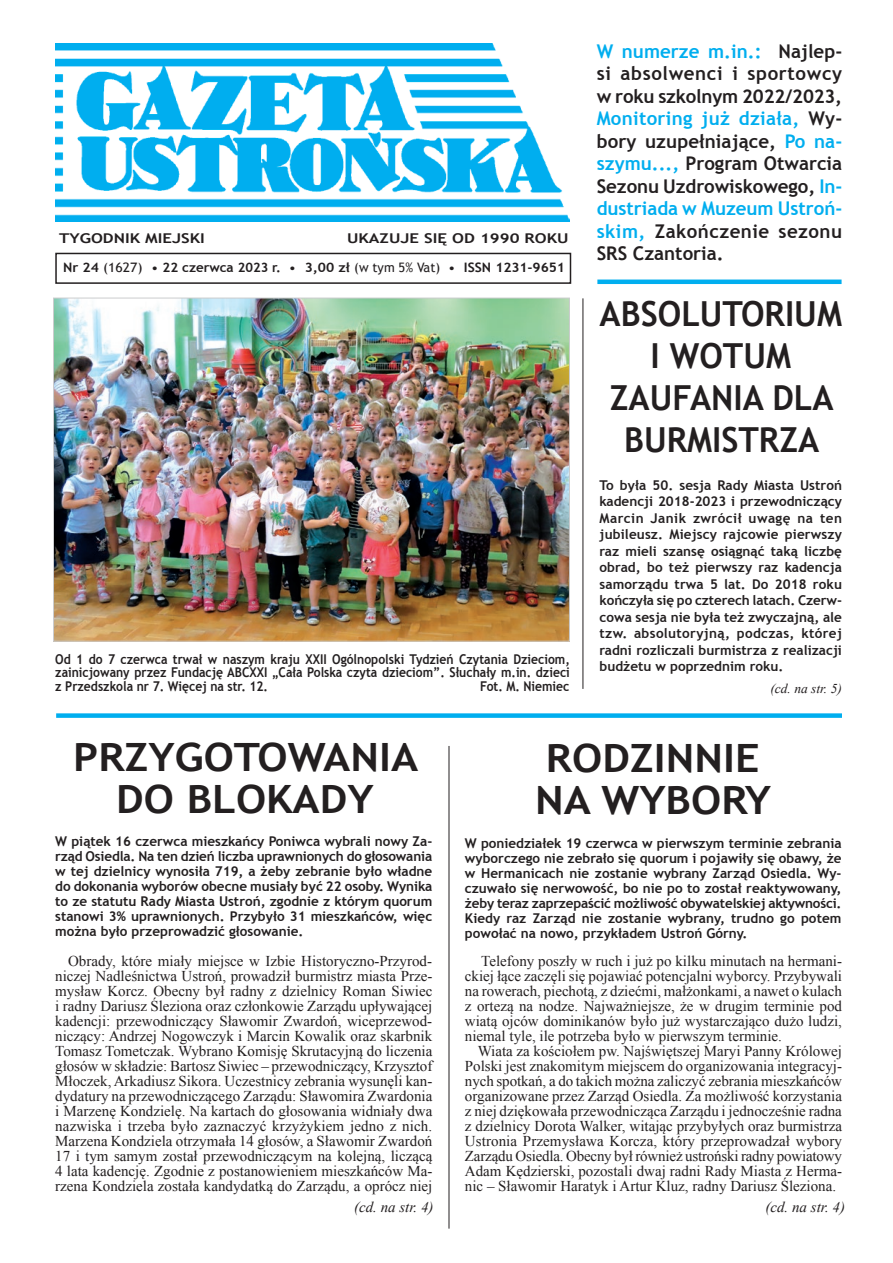
<style>
.page{position:relative;width:893px;height:1263px;background:#fff}
.page>*{position:absolute;margin:0;border:0;box-sizing:border-box;transform-origin:0 0}
.t1{font:700 39px/42px "Trebuchet MS";color:#231f20;text-align:center;scale:1.1 1}
.t2{font:700 34.5px/42px "Trebuchet MS";color:#231f20;text-align:center}
.t3{font:700 18.9px/22.5px "Trebuchet MS";color:#231f20;text-align:justify}
.t4{font:700 18px "Trebuchet MS";color:#231f20;scale:1.2 1}
.t5{font:15px/15px "Times New Roman";color:#231f20;text-align:justify}
.t6{font:italic 15px "Times New Roman";color:#231f20}
.t7{font:700 13.5px/15px "Trebuchet MS";color:#231f20;text-align:justify}
.t8{font:700 13.5px/13.5px "Trebuchet MS";color:#231f20;text-align:justify;scale:.9 1}
.t9{font:700 13.5px "Trebuchet MS";color:#231f20;scale:1.25 1}
.t10{font:italic 13.5px "Times New Roman";color:#231f20}
.t11{font:700 13.05px "Trebuchet MS";color:#231f20;scale:1.07 1}
.s1{font-weight:400}
.s2{color:#00aeef}
</style>
<div class="page">
<div style="left:56px;top:713px;width:786px;height:5px;background:#00aeef"></div>
<img style="left:55px;top:44px;width:515px;height:177px">
<div style="left:55px;top:253px;width:516px;height:31px;border:2px solid #231f20"></div>
<hr style="left:597px;top:280px;width:245px;height:4px;background:#00aeef">
<hr style="left:449px;top:746px;width:1px;height:482px;background:#231f20">
<img style="left:55px;top:300px;width:513px;height:340px">
<hr style="left:583px;top:298px;width:1px;height:391px;background:#231f20">
<p class="t9" style="left:59px;top:229px;width:118px">TYGODNIK MIEJSKI</p>
<p class="t9" style="left:347px;top:229px;width:179px">UKAZUJE SIĘ OD 1990 ROKU</p>
<p class="t11" style="left:63px;top:259px;width:471px">Nr 24 <span class="s1">(1627) •</span> 22 czerwca 2023 r. <span class="s1">•</span> 3,00 zł <span class="s1">(w tym 5% Vat) •</span> ISSN 1231-9651</p>
<p class="t8" style="left:55px;top:652px;width:573px">Od 1 do 7 czerwca trwał w naszym kraju XXII Ogólnopolski Tydzień Czytania Dzieciom, zainicjowany przez Fundację ABCXXI „Cała Polska czyta dzieciom”. Słuchały m.in. dzieci z Przedszkola nr 7. Więcej na str. 12.</p>
<p class="t8" style="left:480px;top:679px;width:101px">Fot. M. Niemiec</p>
<p class="t3" style="left:597px;top:40px;width:247px"><span class="s2">W numerze m.in.:</span> Najlep&shy;si absolwenci i sportowcy w roku szkolnym 2022/2023, <span class="s2">Monitoring już działa,</span> Wy&shy;bory uzupełniające, <span class="s2">Po na&shy;szymu...,</span> Program Otwarcia Sezonu Uzdrowiskowego, <span class="s2">In&shy;dustriada w Muzeum Ustroń&shy;skim,</span> Zakończenie sezonu SRS Czantoria.</p>
<h2 class="t2" style="left:600px;top:293px;width:244px">ABSOLUTORIUM<br>I WOTUM<br>ZAUFANIA DLA<br>BURMISTRZA</h2>
<p class="t7" style="left:600px;top:477px;width:244px;line-height:16.5px">To była 50. sesja Rady Miasta Ustroń kadencji 2018-2023 i przewodniczący Marcin Janik zwrócił uwagę na ten jubileusz. Miejscy rajcowie pierwszy raz mieli szansę osiągnąć taką liczbę obrad, bo też pierwszy raz kadencja samorządu trwa 5 lat. Do 2018 roku kończyła się po czterech latach. Czerw&shy;cowa sesja nie była też zwyczajną, ale tzw. absolutoryjną, podczas, której radni rozliczali burmistrza z realizacji budżetu w poprzednim roku.</p>
<p class="t10" style="left:770px;top:679px;width:73px">(cd. na str. 5)</p>
<h1 class="t1" style="left:73px;top:736px;width:315px">PRZYGOTOWANIA<br>DO BLOKADY</h1>
<h1 class="t1" style="left:535px;top:737px;width:216px;text-align:left">RODZINNIE<br>NA WYBORY</h1>
<p class="t7" style="left:55px;top:834px;width:379px">W piątek 16 czerwca mieszkańcy Poniwca wybrali nowy Za&shy;rząd Osiedla. Na ten dzień liczba uprawnionych do głosowania w tej dzielnicy wynosiła 719, a żeby zebranie było władne do dokonania wyborów obecne musiały być 22 osoby. Wynika to ze statutu Rady Miasta Ustroń, zgodnie z którym quorum stanowi 3% uprawnionych. Przybyło 31 mieszkańców, więc można było przeprowadzić głosowanie.</p>
<p class="t5" style="left:55px;top:953px;width:379px;text-indent:13px">Obrady, które miały miejsce w Izbie Historyczno-Przyrod&shy;niczej Nadleśnictwa Ustroń, prowadził burmistrz miasta Prze&shy;mysław Korcz. Obecny był radny z dzielnicy Roman Siwiec i radny Dariusz Śleziona oraz członkowie Zarządu upływającej kadencji: przewodniczący Sławomir Zwardoń, wiceprzewod&shy;niczący: Andrzej Nogowczyk i Marcin Kowalik oraz skarbnik Tomasz Tometczak. Wybrano Komisję Skrutacyjną do liczenia głosów w składzie: Bartosz Siwiec – przewodniczący, Krzysztof Młoczek, Arkadiusz Sikora. Uczestnicy zebrania wysunęli kan&shy;dydatury na przewodniczącego Zarządu: Sławomira Zwardonia i Marzenę Kondzielę. Na kartach do głosowania widniały dwa nazwiska i trzeba było zaznaczyć krzyżykiem jedno z nich.<br>Marzena Kondziela otrzymała 14 głosów, a Sławomir Zwardoń 17 i tym samym został przewodniczącym na kolejną, liczącą 4 lata kadencję. Zgodnie z postanowieniem mieszkańców Ma&shy;rzena Kondziela została kandydatką do Zarządu, a oprócz niej</p>
<p class="t5" style="left:465px;top:953px;width:379px;text-indent:16px">Telefony poszły w ruch i już po kilku minutach na hermani&shy;ckiej łące zaczęli się pojawiać potencjalni wyborcy. Przybywali na rowerach, piechotą, z dziećmi, małżonkami, a nawet o kulach z ortezą na nodze. Najważniejsze, że w drugim terminie pod wiatą ojców dominikanów było już wystarczająco dużo ludzi, niemal tyle, ile potrzeba było w pierwszym terminie.</p>
<p class="t7" style="left:465px;top:835px;width:378px">W poniedziałek 19 czerwca w pierwszym terminie zebrania wyborczego nie zebrało się quorum i pojawiły się obawy, że w Hermanicach nie zostanie wybrany Zarząd Osiedla. Wy&shy;czuwało się nerwowość, bo nie po to został reaktywowany, żeby teraz zaprzepaścić możliwość obywatelskiej aktywności.<br>Kiedy raz Zarząd nie zostanie wybrany, trudno go potem powołać na nowo, przykładem Ustroń Górny.</p>
<p class="t5" style="left:465px;top:1043px;width:379px;text-indent:13px">Wiata za kościołem pw. Najświętszej Maryi Panny Królowej Polski jest znakomitym miejscem do organizowania integracyj&shy;nych spotkań, a do takich można zaliczyć zebrania mieszkańców organizowane przez Zarząd Osiedla. Za możliwość korzystania z niej dziękowała przewodnicząca Zarządu i jednocześnie radna z dzielnicy Dorota Walker, witając przybyłych oraz burmistrza Ustronia Przemysława Korcza, który przeprowadzał wybory Zarządu Osiedla. Obecny był również ustroński radny powiatowy Adam Kędzierski, pozostali dwaj radni Rady Miasta z Herma&shy;nic – Sławomir Haratyk i Artur Kluz, radny Dariusz Śleziona.</p>
<p class="t6" style="left:354px;top:1196px;width:81px">(cd. na str. 4)</p>
<p class="t6" style="left:765px;top:1196px;width:81px">(cd. na str. 4)</p>
<p class="t4" style="left:829px;top:1204px;width:12px">1</p>
</div>
